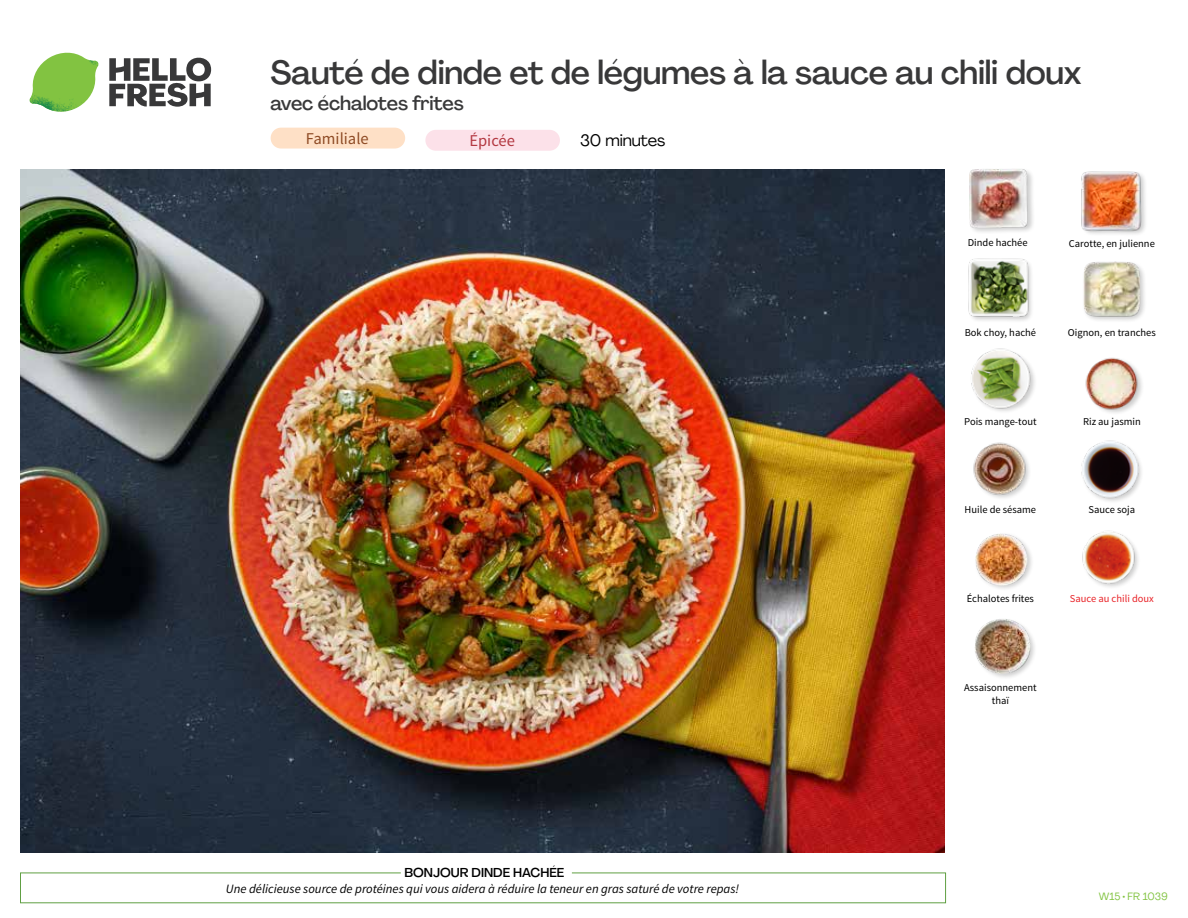
<style>
.page{position:relative;width:1188px;height:918px;background:#fff}
.page>*{position:absolute;margin:0;border:0;box-sizing:border-box;transform-origin:0 0}
.t1{font:500 33px "Agrandir";letter-spacing:-.01em;color:#383839}
.t2{font:500 19.5px "Agrandir";letter-spacing:-.01em;color:#383839}
.t3{font:16.5px "Source Sans Pro";color:#8e4b25}
.t4{font:16.5px "Agrandir";letter-spacing:-.01em;color:#000}
.t5{font:16.5px "Source Sans Pro";color:#b33841}
.t6{font:italic 12.75px "Source Sans Pro";color:#000}
.t7{font:500 12.75px "Agrandir";color:#000}
.t8{font:10.5px/13.5px "Source Sans Pro";color:#000;text-align:center}
.t9{font:10.5px "Source Sans Pro";color:#e92227}
.t10{font:10.5px "Agrandir";color:#82c341}
</style>
<div class="page">
<div style="left:271px;top:128px;width:134px;height:21px;background:#fee0c6;border-radius:10px"></div>
<div style="left:425px;top:130px;width:135px;height:21px;background:#fce1e9;border-radius:10px"></div>
<svg style="left:109px;top:57px;width:102px;height:50px"></svg>
<svg style="left:34px;top:53px;width:62px;height:40px"></svg>
<img style="left:67px;top:53px;width:32px;height:26px">
<img style="left:33px;top:75px;width:59px;height:11px">
<img style="left:29px;top:79px;width:61px;height:33px">
<img style="left:65px;top:86px;width:27px;height:25px">
<div style="left:20px;top:873px;width:926px;height:30px;border:1px solid #609f43"></div>
<div style="left:401px;top:865px;width:171px;height:15px;background:#fff"></div>
<img style="left:21px;top:170px;width:924px;height:682px">
<div style="left:974px;top:618px;width:63px;height:62px;background:#000;opacity:.2"></div>
<img style="left:975px;top:618px;width:55px;height:56px">
<img style="left:1082px;top:530px;width:56px;height:57px">
<div style="left:974px;top:532px;width:60px;height:60px;background:#000;opacity:.2"></div>
<img style="left:975px;top:533px;width:53px;height:52px">
<img style="left:1081px;top:440px;width:61px;height:62px">
<img style="left:973px;top:442px;width:56px;height:56px">
<img style="left:1085px;top:357px;width:57px;height:56px">
<img style="left:971px;top:348px;width:64px;height:63px">
<div style="left:1082px;top:261px;width:65px;height:62px;background:#000;opacity:.2"></div>
<img style="left:1083px;top:261px;width:58px;height:57px">
<div style="left:968px;top:258px;width:67px;height:65px;background:#fafafa"></div>
<img style="left:968px;top:258px;width:63px;height:62px">
<img style="left:1081px;top:171px;width:64px;height:63px">
<div style="left:968px;top:168px;width:67px;height:66px;background:#000;opacity:.2"></div>
<img style="left:969px;top:169px;width:60px;height:59px">
<h1 class="t1" style="left:271px;top:52px;width:812px">Sauté de dinde et de légumes à la sauce au chili doux</h1>
<h2 class="t2" style="left:271px;top:91px;width:195px">avec échalotes frites</h2>
<h3 class="t3" style="left:306px;top:129px;width:64px">Familiale</h3>
<h3 class="t5" style="left:469px;top:131px;width:47px">Épicée</h3>
<h3 class="t4" style="left:580px;top:130px;width:87px">30 minutes</h3>
<p class="t8" style="left:968px;top:236px;width:61px">Dinde hachée</p>
<p class="t8" style="left:1069px;top:237px;width:87px">Carotte, en julienne</p>
<p class="t8" style="left:965px;top:326px;width:73px">Bok choy, haché</p>
<p class="t8" style="left:1068px;top:326px;width:89px">Oignon, en tranches</p>
<p class="t8" style="left:964px;top:414px;width:74px">Pois mange-tout</p>
<p class="t8" style="left:1083px;top:414px;width:59px">Riz au jasmin</p>
<p class="t8" style="left:965px;top:503px;width:73px">Huile de sésame</p>
<p class="t8" style="left:1089px;top:503px;width:48px">Sauce soja</p>
<p class="t8" style="left:967px;top:592px;width:69px">Échalotes frites</p>
<p class="t9" style="left:1070px;top:592px;width:86px">Sauce au chili doux</p>
<p class="t7" style="left:405px;top:864px;width:161px">BONJOUR DINDE HACHÉE</p>
<p class="t6" style="left:226px;top:881px;width:515px">Une délicieuse source de protéines qui vous aidera à réduire la teneur en gras saturé de votre repas!</p>
<p class="t8" style="left:964px;top:681px;width:74px">Assaisonnement thaï</p>
<p class="t10" style="left:1099px;top:890px;width:71px">W15 • FR 1039</p>
</div>
